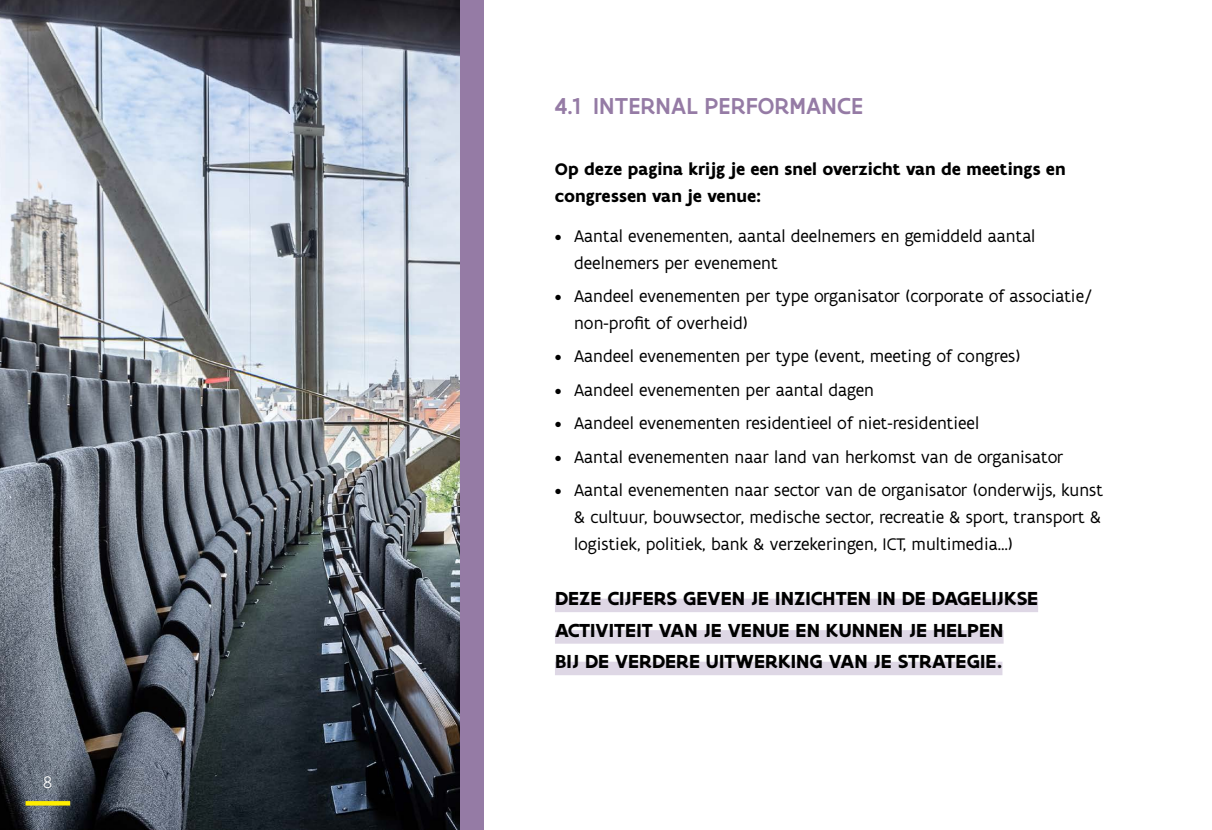
<style>
.page{position:relative;width:1212px;height:830px;background:#fff}
.page>*{position:absolute;margin:0;border:0;box-sizing:border-box;transform-origin:0 0}
.t1{font:500 24.75px "Flanders Art Sans";letter-spacing:.005em;color:#957ba5}
.t2{font:700 20.25px/31.5px "Flanders Art Sans";letter-spacing:.005em;color:#000}
.t3{font:18px/27px "Flanders Art Sans";color:#000}
.t4{font:700 18px/27px "Flanders Art Sans";color:#000}
.t5{font:300 18px "Flanders Art Sans";color:#fff}
</style>
<div class="page">
<div style="left:107px;top:0;width:376px;height:829px;background:#957ba5"></div>
<div style="left:555px;top:598px;width:483px;height:14px;background:#ded7e5"></div>
<div style="left:555px;top:630px;width:448px;height:13px;background:#ded7e5"></div>
<div style="left:555px;top:661px;width:447px;height:14px;background:#ded7e5"></div>
<img style="left:0;top:0;width:459px;height:829px">
<svg style="left:26px;top:800px;width:44px;height:5px"></svg>
<p class="t5" style="left:43px;top:770px;width:11px">8</p>
<h1 class="t1" style="left:555px;top:91px;width:310px">4.1 INTERNAL PERFORMANCE</h1>
<p class="t4" style="left:555px;top:155px;width:512px">Op deze pagina krijg je een snel overzicht van de meetings en congressen van je venue:</p>
<p class="t3" style="left:574px;top:222px;width:463px;text-indent:-19px">• Aantal evenementen, aantal deelnemers en gemiddeld aantal deelnemers per evenement</p>
<p class="t3" style="left:574px;top:283px;width:520px;text-indent:-19px">• Aandeel evenementen per type organisator (corporate of associatie/ non-profit of overheid)</p>
<p class="t3" style="left:555px;top:343px;width:467px">• Aandeel evenementen per type (event, meeting of congres)</p>
<p class="t3" style="left:555px;top:376px;width:320px">• Aandeel evenementen per aantal dagen</p>
<p class="t3" style="left:555px;top:410px;width:426px">• Aandeel evenementen residentieel of niet-residentieel</p>
<p class="t3" style="left:555px;top:443px;width:510px">• Aantal evenementen naar land van herkomst van de organisator</p>
<p class="t3" style="left:574px;top:477px;width:530px;text-align:justify;text-indent:-19px">• Aantal evenementen naar sector van de organisator (onderwijs, kunst &amp; cultuur, bouwsector, medische sector, recreatie &amp; sport, transport &amp; logistiek, politiek, bank &amp; verzekeringen, ICT, multimedia…)</p>
<p class="t2" style="left:555px;top:582px;width:485px">DEZE CIJFERS GEVEN JE INZICHTEN IN DE DAGELIJKSE<br>ACTIVITEIT VAN JE VENUE EN KUNNEN JE HELPEN<br>BIJ DE VERDERE UITWERKING VAN JE STRATEGIE.</p>
</div>
